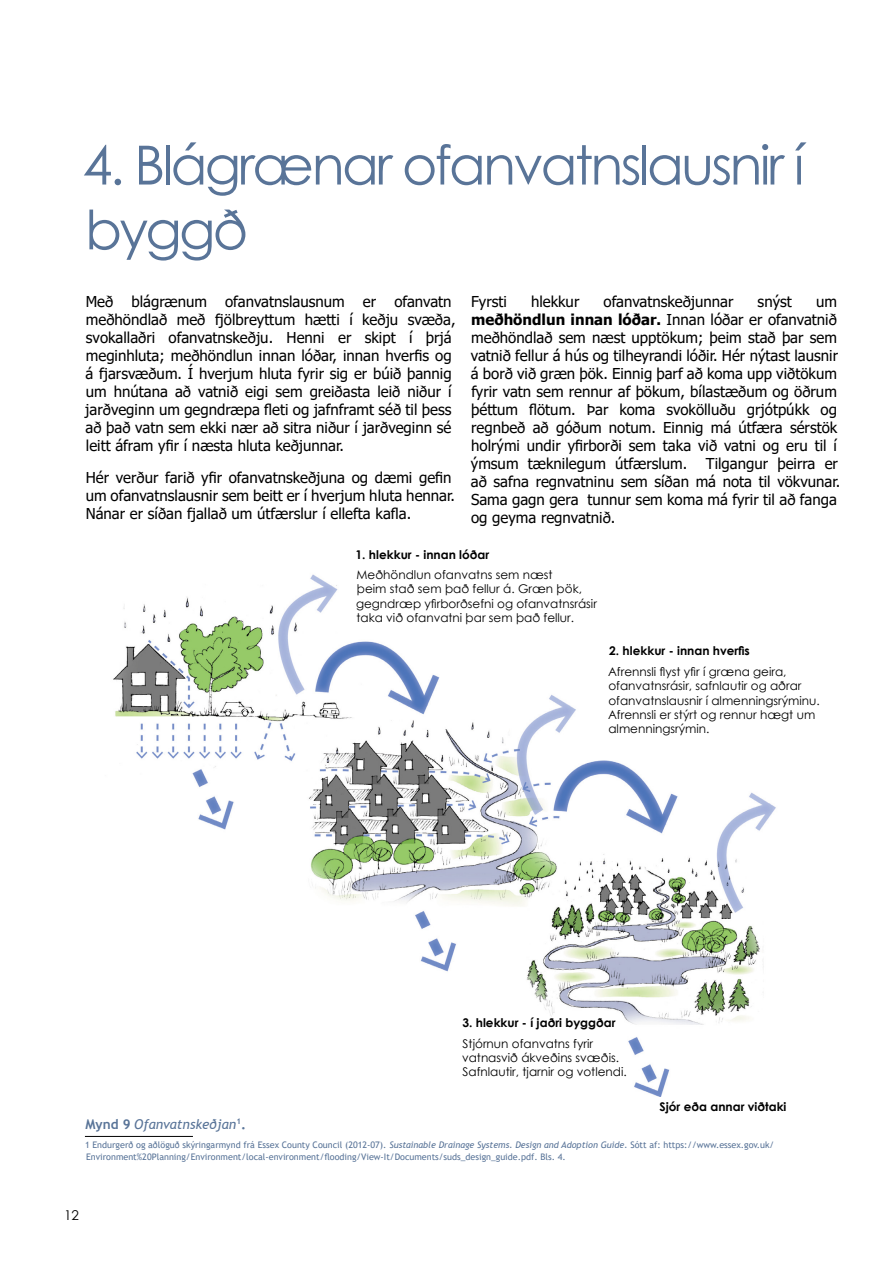
<style>
.page{position:relative;width:893px;height:1263px;background:#fff}
.page>*{position:absolute;margin:0;border:0;box-sizing:border-box;transform-origin:0 0}
.t1{font:54px/64.8px "Century Gothic";letter-spacing:-.05em;color:#597498}
.t2{font:15px/18px "Tahoma";color:#000}
.t3{font:italic 13.5px "Trebuchet MS";color:#597498}
.t4{font:13.5px "Century Gothic";color:#000}
.t5{font:12px/14.4px "Century Gothic";color:#000}
.t6{font:700 12px "Century Gothic";color:#000}
.t7{font:9px/12px "Trebuchet MS";color:#597498}
.s1{font-weight:700}
.s2{font-weight:700;font-style:normal}
.s3{font-style:italic}
</style>
<div class="page">
<img style="left:113px;top:574px;width:663px;height:523px">
<hr style="left:85px;top:1136px;width:108px;height:1px;background:#000">
<h1 class="t1" style="left:82px;top:132px;width:723px">4. Blágrænar ofanvatnslausnir í byggð</h1>
<p class="t2" style="left:85px;top:294px;width:372px">Með blágrænum ofanvatnslausnum er ofanvatn meðhöndlað með fjölbreyttum hætti í keðju svæða, svokallaðri ofanvatnskeðju. Henni er skipt í þrjá meginhluta; meðhöndlun innan lóðar, innan hverfis og á fjarsvæðum. Í hverjum hluta fyrir sig er búið þannig um hnútana að vatnið eigi sem greiðasta leið niður í jarðveginn um gegndræpa fleti og jafnframt séð til þess að það vatn sem ekki nær að sitra niður í jarðveginn sé leitt áfram yfir í næsta hluta keðjunnar.</p>
<p class="t2" style="left:86px;top:469px;width:371px">Hér verður farið yfir ofanvatnskeðjuna og dæmi gefin um ofanvatnslausnir sem beitt er í hverjum hluta hennar.<br>Nánar er síðan fjallað um útfærslur í ellefta kafla.</p>
<p class="t2" style="left:471px;top:294px;width:37px">Fyrsti</p>
<p class="t2" style="left:531px;top:294px;width:50px">hlekkur</p>
<p class="t2" style="left:603px;top:294px;width:132px">ofanvatnskeðjunnar</p>
<p class="t2" style="left:758px;top:294px;width:36px">snýst</p>
<p class="t2" style="left:471px;top:294px;width:371px;text-indent:345px">um <span class="s1">meðhöndlun innan lóðar.</span> Innan lóðar er ofanvatnið meðhöndlað sem næst upptökum; þeim stað þar sem vatnið fellur á hús og tilheyrandi lóðir. Hér nýtast lausnir á borð við græn þök. Einnig þarf að koma upp viðtökum fyrir vatn sem rennur af þökum, bílastæðum og öðrum þéttum flötum. Þar koma svokölluðu grjótpúkk og regnbeð að góðum notum. Einnig má útfæra sérstök holrými undir yfirborði sem taka við vatni og eru til í ýmsum tæknilegum útfærslum. Tilgangur þeirra er að safna regnvatninu sem síðan má nota til vökvunar.<br>Sama gagn gera tunnur sem koma má fyrir til að fanga og geyma regnvatnið.</p>
<p class="t6" style="left:356px;top:545px;width:135px">1. hlekkur - innan lóðar</p>
<p class="t5" style="left:356px;top:567px;width:242px">Meðhöndlun ofanvatns sem næst<br>þeim stað sem það fellur á. Græn þök, gegndræp yfirborðsefni og ofanvatnsrásir taka við ofanvatni þar sem það fellur.</p>
<p class="t6" style="left:609px;top:642px;width:142px">2. hlekkur - innan hverfis</p>
<p class="t5" style="left:608px;top:664px;width:213px">Afrennsli flyst yfir í græna geira, ofanvatnsrásir, safnlautir og aðrar ofanvatnslausnir í almenningsrýminu.<br>Afrennsli er stýrt og rennur hægt um almenningsrýmin.</p>
<p class="t6" style="left:462px;top:1014px;width:155px">3. hlekkur - í jaðri byggðar</p>
<p class="t5" style="left:462px;top:1036px;width:166px">Stjórnun ofanvatns fyrir vatnasvið ákveðins svæðis.<br>Safnlautir, tjarnir og votlendi.</p>
<p class="t6" style="left:659px;top:1097px;width:128px">Sjór eða annar viðtaki</p>
<p class="t3" style="left:86px;top:1116px;width:162px"><span class="s2">Mynd 9</span> Ofanvatnskeðjan<sup>1</sup><span class="s2">.</span></p>
<p class="t7" style="left:85px;top:1139px;width:691px">1 Endurgerð og aðlöguð skýringarmynd frá Essex County Council (2012-07). <span class="s3">Sustainable Drainage Systems. Design and Adoption Guide.</span> Sótt af: https://www.essex.gov.uk/<br>Environment%20Planning/Environment/local-environment/flooding/View-It/Documents/suds_design_guide.pdf. Bls. 4.</p>
<p class="t4" style="left:64px;top:1206px;width:16px">12</p>
</div>
